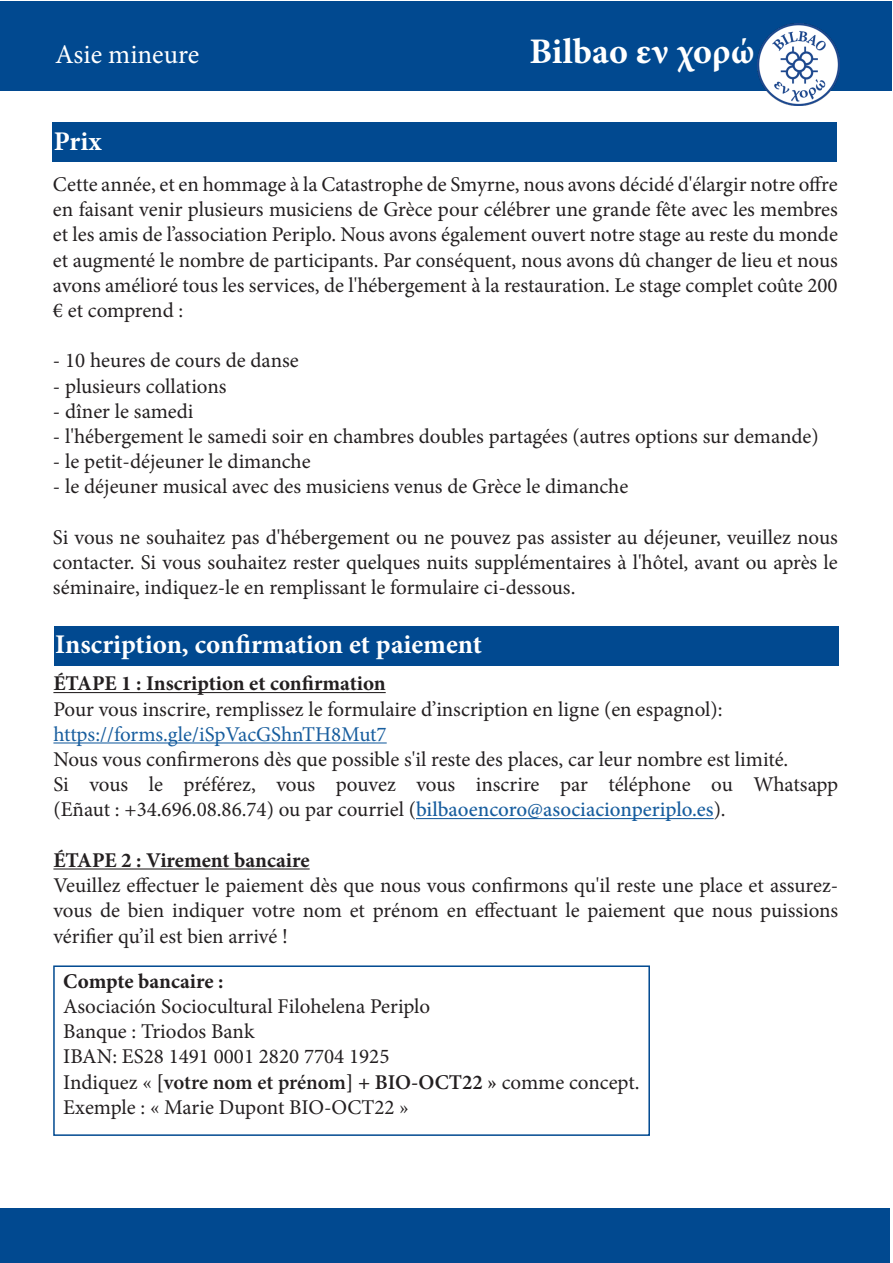
<style>
.page{position:relative;width:893px;height:1263px;background:#fff}
.page>*{position:absolute;margin:0;border:0;box-sizing:border-box;transform-origin:0 0}
.t1{font:700 36px "Minion Pro";color:#fff}
.t2{font:700 27px "Minion Pro";color:#fff}
.t3{font:27px "Minion Pro";color:#fff}
.t4{font:21px/25.2px "Minion Pro";color:#231f20;text-align:justify}
.t5{font:700 21px "Minion Pro";letter-spacing:-.005em;color:#231f20}
.t6{font:600 21px "Minion Pro";letter-spacing:-.005em;color:#231f20}
.t7{font:21px "Minion Pro";color:#175d9e}
.s1{font-weight:500;color:#175d9e}
.s2{font-weight:400}
</style>
<div class="page">
<hr style="left:892px;top:1px;width:1px;height:89px;background:#014990">
<div style="left:0;top:1209px;width:890px;height:54px;background:#014990"></div>
<div style="left:0;top:1px;width:892px;height:89px;background:#014990"></div>
<div style="left:52px;top:122px;width:785px;height:39px;background:#014990"></div>
<hr style="left:53px;top:692px;width:333px;height:1px;background:#231f20">
<hr style="left:53px;top:742px;width:334px;height:1px;background:#175d9e">
<hr style="left:416px;top:818px;width:298px;height:1px;background:#175d9e">
<hr style="left:53px;top:868px;width:257px;height:1px;background:#231f20">
<div style="left:54px;top:626px;width:785px;height:40px;background:#014990"></div>
<div style="left:53px;top:965px;width:597px;height:171px;border:2px solid #014990"></div>
<img style="left:757px;top:23px;width:83px;height:83px">
<p class="t3" style="left:55px;top:37px;width:145px">Asie mineure</p>
<p class="t1" style="left:530px;top:27px;width:226px">Bilbao εν χορώ</p>
<p class="t2" style="left:54px;top:123px;width:49px">Prix</p>
<p class="t4" style="left:53px;top:172px;width:786px">Cette année, et en hommage à la Catastrophe de Smyrne, nous avons décidé d'élargir notre offre en faisant venir plusieurs musiciens de Grèce pour célébrer une grande fête avec les membres et les amis de l’association Periplo. Nous avons également ouvert notre stage au reste du monde et augmenté le nombre de participants. Par conséquent, nous avons dû changer de lieu et nous avons amélioré tous les services, de l'hébergement à la restauration. Le stage complet coûte 200 € et comprend :</p>
<p class="t4" style="left:53px;top:348px;width:247px">- 10 heures de cours de danse</p>
<p class="t4" style="left:53px;top:373px;width:175px">- plusieurs collations</p>
<p class="t4" style="left:53px;top:399px;width:142px">- dîner le samedi</p>
<p class="t4" style="left:53px;top:424px;width:767px">- l'hébergement le samedi soir en chambres doubles partagées (autres options sur demande)</p>
<p class="t4" style="left:53px;top:449px;width:259px">- le petit-déjeuner le dimanche</p>
<p class="t4" style="left:53px;top:474px;width:577px">- le déjeuner musical avec des musiciens venus de Grèce le dimanche</p>
<p class="t4" style="left:53px;top:525px;width:786px">Si vous ne souhaitez pas d'hébergement ou ne pouvez pas assister au déjeuner, veuillez nous contacter. Si vous souhaitez rester quelques nuits supplémentaires à l'hôtel, avant ou après le séminaire, indiquez-le en remplissant le formulaire ci-dessous.</p>
<p class="t2" style="left:55px;top:626px;width:428px">Inscription, confirmation et paiement</p>
<p class="t5" style="left:53px;top:669px;width:334px">ÉTAPE 1 : Inscription et confirmation</p>
<p class="t4" style="left:53px;top:696px;width:671px">Pour vous inscrire, remplissez le formulaire d’inscription en ligne (en espagnol):</p>
<p class="t7" style="left:53px;top:720px;width:335px">https://forms.gle/iSpVacGShnTH8Mut7</p>
<p class="t4" style="left:53px;top:747px;width:736px">Nous vous confirmerons dès que possible s'il reste des places, car leur nombre est limité.</p>
<p class="t4" style="left:53px;top:772px;width:786px">Si vous le préférez, vous pouvez vous inscrire par téléphone ou Whatsapp (Eñaut : +34.696.08.86.74) ou par courriel (<span class="s1">bilbaoencoro@asociacionperiplo.es</span>).</p>
<p class="t5" style="left:53px;top:845px;width:258px">ÉTAPE 2 : Virement bancaire</p>
<p class="t4" style="left:53px;top:873px;width:786px">Veuillez effectuer le paiement dès que nous vous confirmons qu'il reste une place et assurez&shy;vous de bien indiquer votre nom et prénom en effectuant le paiement que nous puissions vérifier qu’il est bien arrivé !</p>
<p class="t5" style="left:63px;top:966px;width:162px">Compte bancaire :</p>
<p class="t4" style="left:63px;top:994px;width:368px">Asociación Sociocultural Filohelena Periplo</p>
<p class="t4" style="left:63px;top:1019px;width:193px">Banque : Triodos Bank</p>
<p class="t4" style="left:63px;top:1044px;width:328px">IBAN: ES28 1491 0001 2820 7704 1925</p>
<p class="t6" style="left:63px;top:1067px;width:578px"><span class="s2">Indiquez «</span> [votre nom et prénom] + BIO-OCT22 » <span class="s2">comme concept.</span></p>
<p class="t4" style="left:63px;top:1094px;width:347px">Exemple : « Marie Dupont BIO-OCT22 »</p>
</div>
